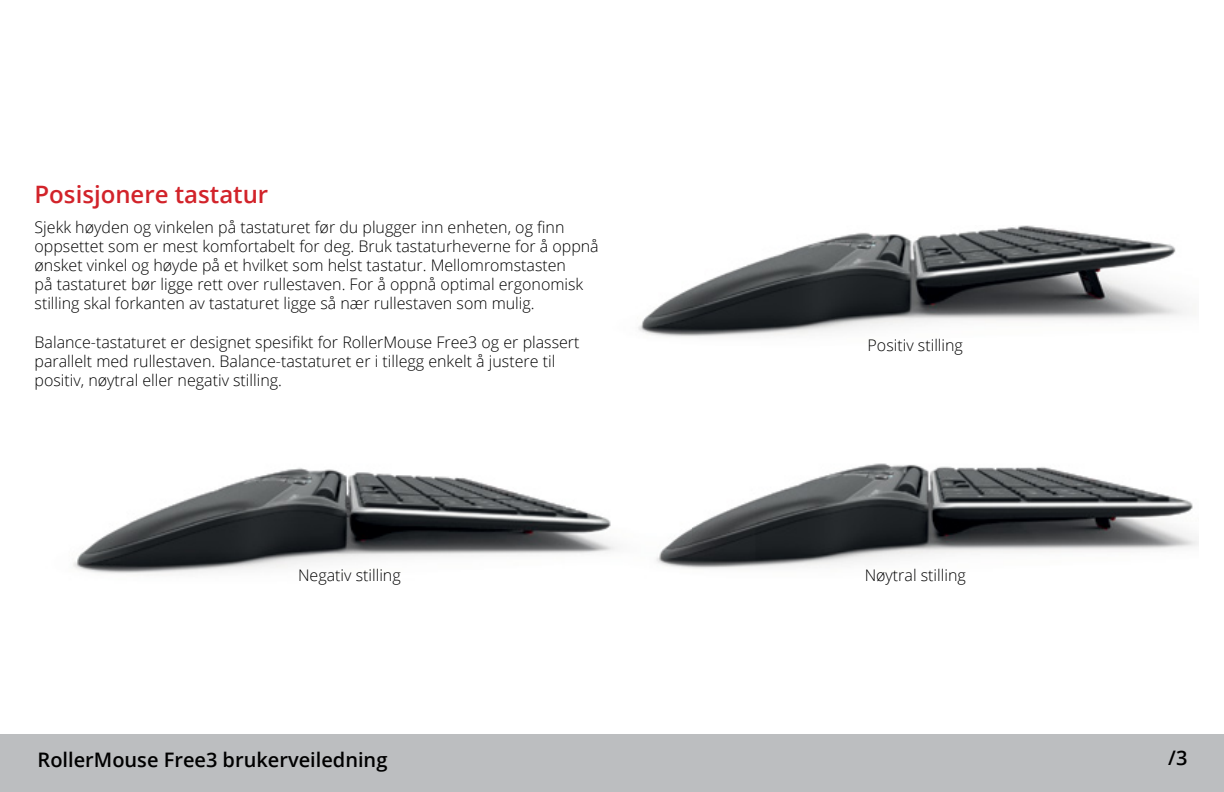
<style>
.page{position:relative;width:1224px;height:792px;background:#fff}
.page>*{position:absolute;margin:0;border:0;box-sizing:border-box;transform-origin:0 0}
.t1{font:600 24px "Open Sans";color:#d2232a}
.t2{font:600 20px "Open Sans";color:#000}
.t3{font:300 16px/19.2px "Open Sans";color:#000}
</style>
<div class="page">
<div style="left:0;top:734px;width:1224px;height:58px;background:#bcbec0"></div>
<img style="left:638px;top:226px;width:549px;height:111px">
<img style="left:73px;top:463px;width:1125px;height:111px">
<h1 class="t1" style="left:35px;top:178px;width:235px">Posisjonere tastatur</h1>
<p class="t3" style="left:35px;top:217px;width:566px">Sjekk høyden og vinkelen på tastaturet før du plugger inn enheten, og finn oppsettet som er mest komfortabelt for deg. Bruk tastaturheverne for å oppnå ønsket vinkel og høyde på et hvilket som helst tastatur. Mellomromstasten<br>på tastaturet bør ligge rett over rullestaven. For å oppnå optimal ergonomisk stilling skal forkanten av tastaturet ligge så nær rullestaven som mulig.</p>
<p class="t3" style="left:35px;top:332px;width:547px">Balance-tastaturet er designet spesifikt for RollerMouse Free3 og er plassert parallelt med rullestaven. Balance-tastaturet er i tillegg enkelt å justere til positiv, nøytral eller negativ stilling.</p>
<p class="t3" style="left:868px;top:335px;width:97px">Positiv stilling</p>
<p class="t3" style="left:298px;top:565px;width:104px">Negativ stilling</p>
<p class="t3" style="left:865px;top:565px;width:103px">Nøytral stilling</p>
<p class="t2" style="left:38px;top:746px;width:351px">RollerMouse Free3 brukerveiledning</p>
<p class="t2" style="left:1168px;top:744px;width:21px">/3</p>
</div>
